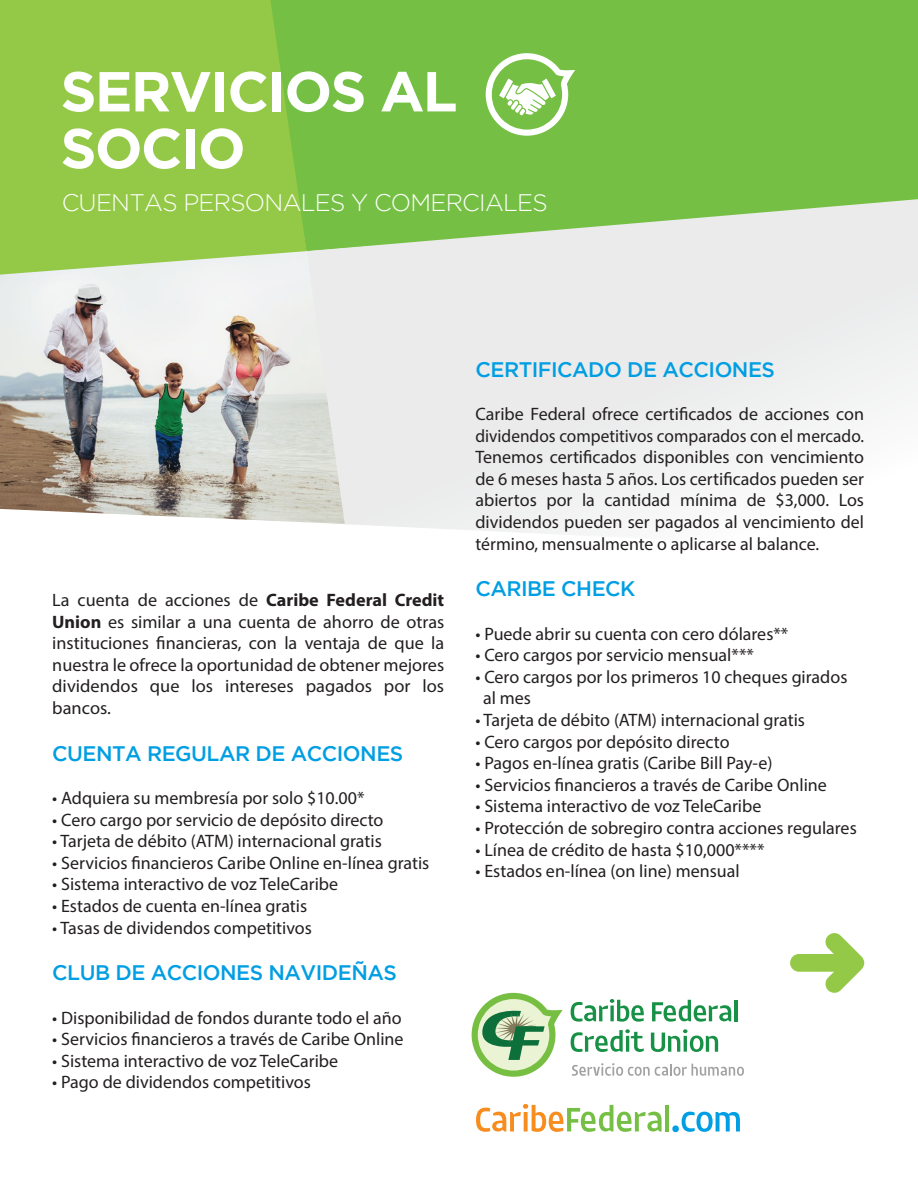
<style>
.page{position:relative;width:918px;height:1188px;background:#fff}
.page>*{position:absolute;margin:0;border:0;box-sizing:border-box;transform-origin:0 0}
.t1{font:700 56.25px/56.8px "Gotham";letter-spacing:-.03em;color:#fff}
.t2{font:300 23.85px "Gotham";letter-spacing:-.03em;color:#fff}
.t3{font:500 21px "Gotham";letter-spacing:-.025em;color:#009ee2}
.t4{font:18px/21.6px "Myriad Pro";color:#231f20;text-align:justify}
.s1{font-weight:700}
</style>
<div class="page">
<div style="left:307px;top:0;width:611px;height:199px;background:#75c044"></div>
<img style="left:0;top:275px;width:307px;height:248px">
<svg style="left:0;top:0;width:307px;height:275px;background:#96ca4e"></svg>
<svg style="left:307px;top:199px;width:611px;height:336px"></svg>
<svg style="left:476px;top:1104px;width:186px;height:28px"></svg>
<hr style="left:665px;top:1105px;width:4px;height:26px;background:#75c044">
<div style="left:672px;top:1125px;width:7px;height:7px;background:#009ee2;border-radius:50%"></div>
<svg style="left:682px;top:1112px;width:58px;height:20px"></svg>
<svg style="left:790px;top:933px;width:75px;height:60px"></svg>
<svg style="left:486px;top:53px;width:89px;height:83px"></svg>
<svg style="left:571px;top:999px;width:73px;height:23px"></svg>
<svg style="left:652px;top:1000px;width:79px;height:22px"></svg>
<hr style="left:734px;top:1000px;width:4px;height:21px;background:#179146">
<svg style="left:571px;top:1029px;width:73px;height:23px"></svg>
<svg style="left:651px;top:1029px;width:67px;height:23px"></svg>
<svg style="left:572px;top:1063px;width:172px;height:13px"></svg>
<svg style="left:472px;top:993px;width:91px;height:84px"></svg>
<h1 class="t1" style="left:61px;top:67px;width:398px">SERVICIOS AL<br>SOCIO</h1>
<h2 class="t2" style="left:62px;top:194px;width:488px">CUENTAS PERSONALES Y COMERCIALES</h2>
<p class="t4" style="left:52px;top:589px;width:394px">La cuenta de acciones de <span class="s1">Caribe Federal Credit Union</span> es similar a una cuenta de ahorro de otras instituciones financieras, con la ventaja de que la nuestra le ofrece la oportunidad de obtener mejores dividendos que los intereses pagados por los bancos.</p>
<p class="t3" style="left:52px;top:745px;width:353px">CUENTA REGULAR DE ACCIONES</p>
<p class="t4" style="left:52px;top:787px;width:314px">• Adquiera su membresía por solo $10.00*</p>
<p class="t4" style="left:52px;top:809px;width:333px">• Cero cargo por servicio de depósito directo</p>
<p class="t4" style="left:52px;top:830px;width:331px">• Tarjeta de débito (ATM) internacional gratis</p>
<p class="t4" style="left:52px;top:852px;width:379px">• Servicios financieros Caribe Online en-línea gratis</p>
<p class="t4" style="left:52px;top:873px;width:287px">• Sistema interactivo de voz TeleCaribe</p>
<p class="t4" style="left:52px;top:895px;width:256px">• Estados de cuenta en-línea gratis</p>
<p class="t4" style="left:52px;top:917px;width:261px">• Tasas de dividendos competitivos</p>
<p class="t3" style="left:52px;top:965px;width:346px">CLUB DE ACCIONES NAVIDEÑAS</p>
<p class="t4" style="left:52px;top:1007px;width:351px">• Disponibilidad de fondos durante todo el año</p>
<p class="t4" style="left:52px;top:1028px;width:353px">• Servicios financieros a través de Caribe Online</p>
<p class="t4" style="left:52px;top:1050px;width:287px">• Sistema interactivo de voz TeleCaribe</p>
<p class="t4" style="left:52px;top:1071px;width:260px">• Pago de dividendos competitivos</p>
<p class="t3" style="left:476px;top:361px;width:301px">CERTIFICADO DE ACCIONES</p>
<p class="t4" style="left:476px;top:403px;width:390px">Caribe Federal ofrece certificados de acciones con dividendos competitivos comparados con el mercado.<br>Tenemos certificados disponibles con vencimiento de 6 meses hasta 5 años. Los certificados pueden ser abiertos por la cantidad mínima de $3,000. Los dividendos pueden ser pagados al vencimiento del término, mensualmente o aplicarse al balance.</p>
<p class="t3" style="left:476px;top:581px;width:161px">CARIBE CHECK</p>
<p class="t4" style="left:476px;top:623px;width:314px">• Puede abrir su cuenta con cero dólares**</p>
<p class="t4" style="left:476px;top:644px;width:280px">• Cero cargos por servicio mensual***</p>
<p class="t4" style="left:483px;top:666px;width:366px;text-indent:-8px">• Cero cargos por los primeros 10 cheques girados al mes</p>
<p class="t4" style="left:476px;top:709px;width:331px">• Tarjeta de débito (ATM) internacional gratis</p>
<p class="t4" style="left:476px;top:731px;width:256px">• Cero cargos por depósito directo</p>
<p class="t4" style="left:476px;top:752px;width:298px">• Pagos en-línea gratis (Caribe Bill Pay-e)</p>
<p class="t4" style="left:476px;top:774px;width:353px">• Servicios financieros a través de Caribe Online</p>
<p class="t4" style="left:476px;top:795px;width:287px">• Sistema interactivo de voz TeleCaribe</p>
<p class="t4" style="left:476px;top:817px;width:383px">• Protección de sobregiro contra acciones regulares</p>
<p class="t4" style="left:476px;top:839px;width:291px">• Línea de crédito de hasta $10,000****</p>
<p class="t4" style="left:476px;top:860px;width:266px">• Estados en-línea (on line) mensual</p>
</div>
